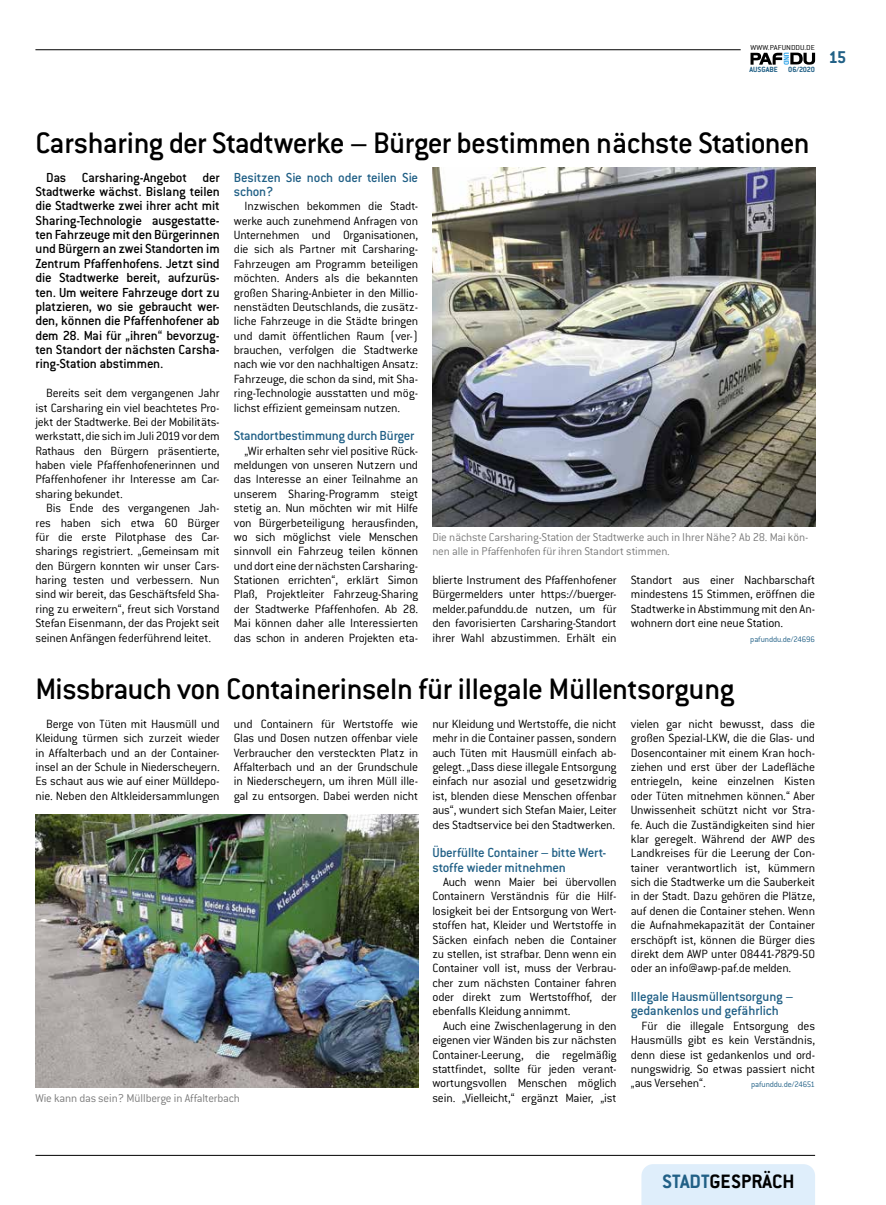
<style>
.page{position:relative;width:886px;height:1205px;background:#fff}
.page>*{position:absolute;margin:0;border:0;box-sizing:border-box;transform-origin:0 0}
.t1{font:500 32.5px "Conduit ITC Std";letter-spacing:-.02em;color:#000}
.t2{font:700 21.25px "Conduit ITC Std";color:#000}
.t3{font:700 18.75px "Conduit ITC Std";color:#216086}
.t4{font:500 14.38px/14.4px "Conduit ITC Std";letter-spacing:-.015em;color:#000;text-align:justify}
.t5{font:500 14.38px/14.4px "Conduit ITC Std";letter-spacing:-.015em;color:#216086}
.t6{font:300 13.12px/14.4px "Conduit ITC Std";letter-spacing:-.015em;color:#000;text-align:justify}
.t7{font:300 12.5px/14.4px "Conduit ITC Std";letter-spacing:-.015em;color:#7c7c7c}
.t8{font:300 8.75px "Conduit ITC Std";letter-spacing:-.015em;color:#216086}
.t9{font:700 8.25px "Conduit ITC Std";letter-spacing:-.005em;color:#216086}
.t10{font:300 7.88px "Conduit ITC Std";letter-spacing:.01em;color:#000;scale:1.1 1}
.s1{color:#216086}
</style>
<div class="page">
<hr style="left:35px;top:1155px;width:780px;height:1px;background:#000">
<hr style="left:35px;top:50px;width:706px;height:1px;background:#000">
<div style="left:641px;top:1164px;width:174px;height:41px;background:#dfeefb"></div>
<svg style="left:750px;top:53px;width:65px;height:12px"></svg>
<img style="left:35px;top:814px;width:383px;height:273px">
<img style="left:432px;top:167px;width:383px;height:360px">
<p class="t10" style="left:750px;top:42px;width:60px">WWW.PAFUNDDU.DE</p>
<p class="t9" style="left:749px;top:65px;width:30px">AUSGABE</p>
<p class="t9" style="left:788px;top:65px;width:29px">06/2020</p>
<h3 class="t3" style="left:828px;top:46px;width:20px">15</h3>
<h1 class="t1" style="left:35px;top:123px;width:776px">Carsharing der Stadtwerke – Bürger bestimmen nächste Stationen</h1>
<p class="t4" style="left:35px;top:169px;width:186px;text-indent:11px">Das Carsharing-Angebot der Stadtwerke wächst. Bislang teilen die Stadtwerke zwei ihrer acht mit Sharing-Technologie ausgestatte&shy;ten Fahrzeuge mit den Bürgerinnen und Bürgern an zwei Standorten im Zentrum Pfaffenhofens. Jetzt sind die Stadtwerke bereit, aufzurüs&shy;ten. Um weitere Fahrzeuge dort zu platzieren, wo sie gebraucht wer&shy;den, können die Pfaffenhofener ab dem 28. Mai für „ihren“ bevorzug&shy;ten Standort der nächsten Carsha&shy;ring-Station abstimmen.</p>
<p class="t6" style="left:35px;top:385px;width:186px;text-indent:11px">Bereits seit dem vergangenen Jahr ist Carsharing ein viel beachtetes Pro&shy;jekt der Stadtwerke. Bei der Mobilitäts&shy;werkstatt, die sich im Juli 2019 vor dem Rathaus den Bürgern präsentierte, haben viele Pfaffenhofenerinnen und Pfaffenhofener ihr Interesse am Car&shy;sharing bekundet.</p>
<p class="t6" style="left:35px;top:500px;width:186px;text-indent:11px">Bis Ende des vergangenen Jah&shy;res haben sich etwa 60 Bürger für die erste Pilotphase des Car&shy;sharings registriert. „Gemeinsam mit den Bürgern konnten wir unser Cars&shy;haring testen und verbessern. Nun sind wir bereit, das Geschäftsfeld Sha&shy;ring zu erweitern“, freut sich Vorstand Stefan Eisenmann, der das Projekt seit seinen Anfängen federführend leitet.</p>
<p class="t5" style="left:234px;top:169px;width:186px">Besitzen Sie noch oder teilen Sie schon?</p>
<p class="t6" style="left:234px;top:199px;width:186px;text-indent:11px">Inzwischen bekommen die Stadt&shy;werke auch zunehmend Anfragen von Unternehmen und Organisationen, die sich als Partner mit Carsharing-Fahrzeugen am Programm beteiligen möchten. Anders als die bekannten großen Sharing-Anbieter in den Millio&shy;nenstädten Deutschlands, die zusätz&shy;liche Fahrzeuge in die Städte bringen und damit öffentlichen Raum (ver-) brauchen, verfolgen die Stadtwerke nach wie vor den nachhaltigen Ansatz:<br>Fahrzeuge, die schon da sind, mit Sha&shy;ring-Technologie ausstatten und mög&shy;lichst effizient gemeinsam nutzen.</p>
<p class="t5" style="left:234px;top:428px;width:182px">Standortbestimmung durch Bürger</p>
<p class="t6" style="left:234px;top:443px;width:186px;text-indent:11px">„Wir erhalten sehr viel positive Rück&shy;meldungen von unseren Nutzern und das Interesse an einer Teilnahme an unserem Sharing-Programm steigt stetig an. Nun möchten wir mit Hilfe von Bürgerbeteiligung herausfinden, wo sich möglichst viele Menschen sinnvoll ein Fahrzeug teilen können und dort eine der nächsten Carsharing-Stationen errichten“, erklärt Simon Plaß, Projektleiter Fahrzeug-Sharing der Stadtwerke Pfaffenhofen. Ab 28.<br>Mai können daher alle Interessierten das schon in anderen Projekten eta-</p>
<p class="t7" style="left:432px;top:529px;width:378px">Die nächste Carsharing-Station der Stadtwerke auch in Ihrer Nähe? Ab 28. Mai kön&shy;nen alle in Pfaffenhofen für ihren Standort stimmen.</p>
<p class="t6" style="left:432px;top:572px;width:186px">blierte Instrument des Pfaffenhofener Bürgermelders unter https://buerger&shy;melder.pafunddu.de nutzen, um für den favorisierten Carsharing-Standort ihrer Wahl abzustimmen. Erhält ein</p>
<p class="t6" style="left:631px;top:572px;width:186px">Standort aus einer Nachbarschaft mindestens 15 Stimmen, eröffnen die Stadtwerke in Abstimmung mit den An&shy;wohnern dort eine neue Station.</p>
<p class="t8" style="left:750px;top:633px;width:66px">pafunddu.de/24696</p>
<h1 class="t1" style="left:35px;top:669px;width:700px">Missbrauch von Containerinseln für illegale Müllentsorgung</h1>
<p class="t6" style="left:35px;top:716px;width:186px;text-indent:11px">Berge von Tüten mit Hausmüll und Kleidung türmen sich zurzeit wieder in Affalterbach und an der Container&shy;insel an der Schule in Niederscheyern.<br>Es schaut aus wie auf einer Mülldepo&shy;nie. Neben den Altkleidersammlungen</p>
<p class="t6" style="left:234px;top:716px;width:186px">und Containern für Wertstoffe wie Glas und Dosen nutzen offenbar viele Verbraucher den versteckten Platz in Affalterbach und an der Grundschule in Niederscheyern, um ihren Müll ille&shy;gal zu entsorgen. Dabei werden nicht</p>
<p class="t6" style="left:432px;top:716px;width:186px">nur Kleidung und Wertstoffe, die nicht mehr in die Container passen, sondern auch Tüten mit Hausmüll einfach ab&shy;gelegt. „Dass diese illegale Entsorgung einfach nur asozial und gesetzwidrig ist, blenden diese Menschen offenbar aus“, wundert sich Stefan Maier, Leiter des Stadtservice bei den Stadtwerken.</p>
<p class="t5" style="left:432px;top:845px;width:175px">Überfüllte Container – bitte Wert&shy;stoffe wieder mitnehmen</p>
<p class="t6" style="left:432px;top:874px;width:186px;text-indent:11px">Auch wenn Maier bei übervollen Containern Verständnis für die Hilf&shy;losigkeit bei der Entsorgung von Wert&shy;stoffen hat, Kleider und Wertstoffe in Säcken einfach neben die Container zu stellen, ist strafbar. Denn wenn ein Container voll ist, muss der Verbrau&shy;cher zum nächsten Container fahren oder direkt zum Wertstoffhof, der ebenfalls Kleidung annimmt.</p>
<p class="t6" style="left:432px;top:1018px;width:186px;text-indent:11px">Auch eine Zwischenlagerung in den eigenen vier Wänden bis zur nächsten Container-Leerung, die regelmäßig stattfindet, sollte für jeden verant&shy;wortungsvollen Menschen möglich sein. „Vielleicht,“ ergänzt Maier, „ist</p>
<p class="t7" style="left:35px;top:1090px;width:206px">Wie kann das sein? Müllberge in Affalterbach</p>
<p class="t6" style="left:631px;top:716px;width:186px">vielen gar nicht bewusst, dass die großen Spezial-LKW, die die Glas- und Dosencontainer mit einem Kran hoch&shy;ziehen und erst über der Ladefläche entriegeln, keine einzelnen Kisten oder Tüten mitnehmen können.“ Aber Unwissenheit schützt nicht vor Stra&shy;fe. Auch die Zuständigkeiten sind hier klar geregelt. Während der AWP des Landkreises für die Leerung der Con&shy;tainer verantwortlich ist, kümmern sich die Stadtwerke um die Sauberkeit in der Stadt. Dazu gehören die Plätze, auf denen die Container stehen. Wenn die Aufnahmekapazität der Container erschöpft ist, können die Bürger dies direkt dem AWP unter 08441-7879-50 oder an info@awp-paf.de melden.</p>
<p class="t5" style="left:631px;top:989px;width:164px">Illegale Hausmüllentsorgung – gedankenlos und gefährlich</p>
<p class="t6" style="left:631px;top:1018px;width:186px;text-indent:11px">Für die illegale Entsorgung des Hausmülls gibt es kein Verständnis, denn diese ist gedankenlos und ord&shy;nungswidrig. So etwas passiert nicht „aus Versehen“.</p>
<p class="t8" style="left:751px;top:1079px;width:65px">pafunddu.de/24651</p>
<h2 class="t2" style="left:662px;top:1169px;width:134px"><span class="s1">STADT</span>GESPRÄCH</h2>
</div>
